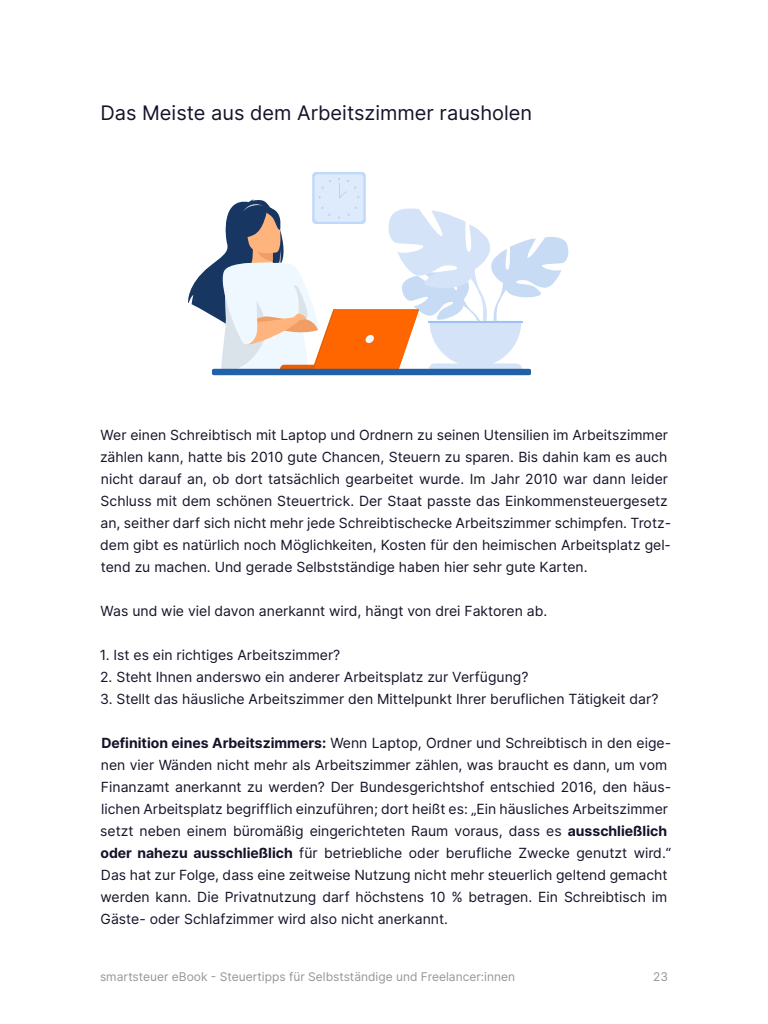
<style>
.page{position:relative;width:768px;height:1024px;background:#fff}
.page>*{position:absolute;margin:0;border:0;box-sizing:border-box;transform-origin:0 0}
.t1{font:20px "Inter";color:#171228}
.t2{font:14px/22px "Inter";color:#171228}
.t3{font:12px "Inter";color:#969696}
.s1{font-weight:700}
</style>
<div class="page">
<div style="left:312px;top:172px;width:54px;height:52px;background:#bfd9fa;border-radius:4px"></div>
<div style="left:315px;top:174px;width:48px;height:48px;background:#deebfc;border-radius:4px"></div>
<svg style="left:188px;top:178px;width:381px;height:199px"></svg>
<h1 class="t1" style="left:100px;top:98px;width:433px">Das Meiste aus dem Arbeitszimmer rausholen</h1>
<p class="t2" style="left:100px;top:424px;width:573px">Wer einen Schreibtisch mit Laptop und Ordnern zu seinen Utensilien im Arbeitszimmer zählen kann, hatte bis 2010 gute Chancen, Steuern zu sparen. Bis dahin kam es auch nicht darauf an, ob dort tatsächlich gearbeitet wurde. Im Jahr 2010 war dann leider Schluss mit dem schönen Steuertrick. Der Staat passte das Einkommensteuergesetz an, seither darf sich nicht mehr jede Schreibtischecke Arbeitszimmer schimpfen. Trotz&shy;dem gibt es natürlich noch Möglichkeiten, Kosten für den heimischen Arbeitsplatz gel&shy;tend zu machen. Und gerade Selbstständige haben hier sehr gute Karten.</p>
<p class="t2" style="left:101px;top:600px;width:448px">Was und wie viel davon anerkannt wird, hängt von drei Faktoren ab.</p>
<p class="t2" style="left:100px;top:644px;width:242px">1. Ist es ein richtiges Arbeitszimmer?</p>
<p class="t2" style="left:100px;top:666px;width:430px">2. Steht Ihnen anderswo ein anderer Arbeitsplatz zur Verfügung?</p>
<p class="t2" style="left:100px;top:688px;width:560px">3. Stellt das häusliche Arbeitszimmer den Mittelpunkt Ihrer beruflichen Tätigkeit dar?</p>
<p class="t2" style="left:100px;top:732px;width:572px"><span class="s1">Definition eines Arbeitszimmers:</span> Wenn Laptop, Ordner und Schreibtisch in den eige&shy;nen vier Wänden nicht mehr als Arbeitszimmer zählen, was braucht es dann, um vom Finanzamt anerkannt zu werden? Der Bundesgerichtshof entschied 2016, den häus&shy;lichen Arbeitsplatz begrifflich einzuführen; dort heißt es: „Ein häusliches Arbeitszimmer setzt neben einem büromäßig eingerichteten Raum voraus, dass es <span class="s1">ausschließlich oder nahezu ausschließlich</span> für betriebliche oder berufliche Zwecke genutzt wird.“ Das hat zur Folge, dass eine zeitweise Nutzung nicht mehr steuerlich geltend gemacht werden kann. Die Privatnutzung darf höchstens 10 % betragen. Ein Schreibtisch im Gäste- oder Schlafzimmer wird also nicht anerkannt.</p>
<p class="t3" style="left:100px;top:968px;width:417px">smartsteuer eBook - Steuertipps für Selbstständige und Freelancer:innen</p>
<p class="t3" style="left:653px;top:968px;width:16px">23</p>
</div>
